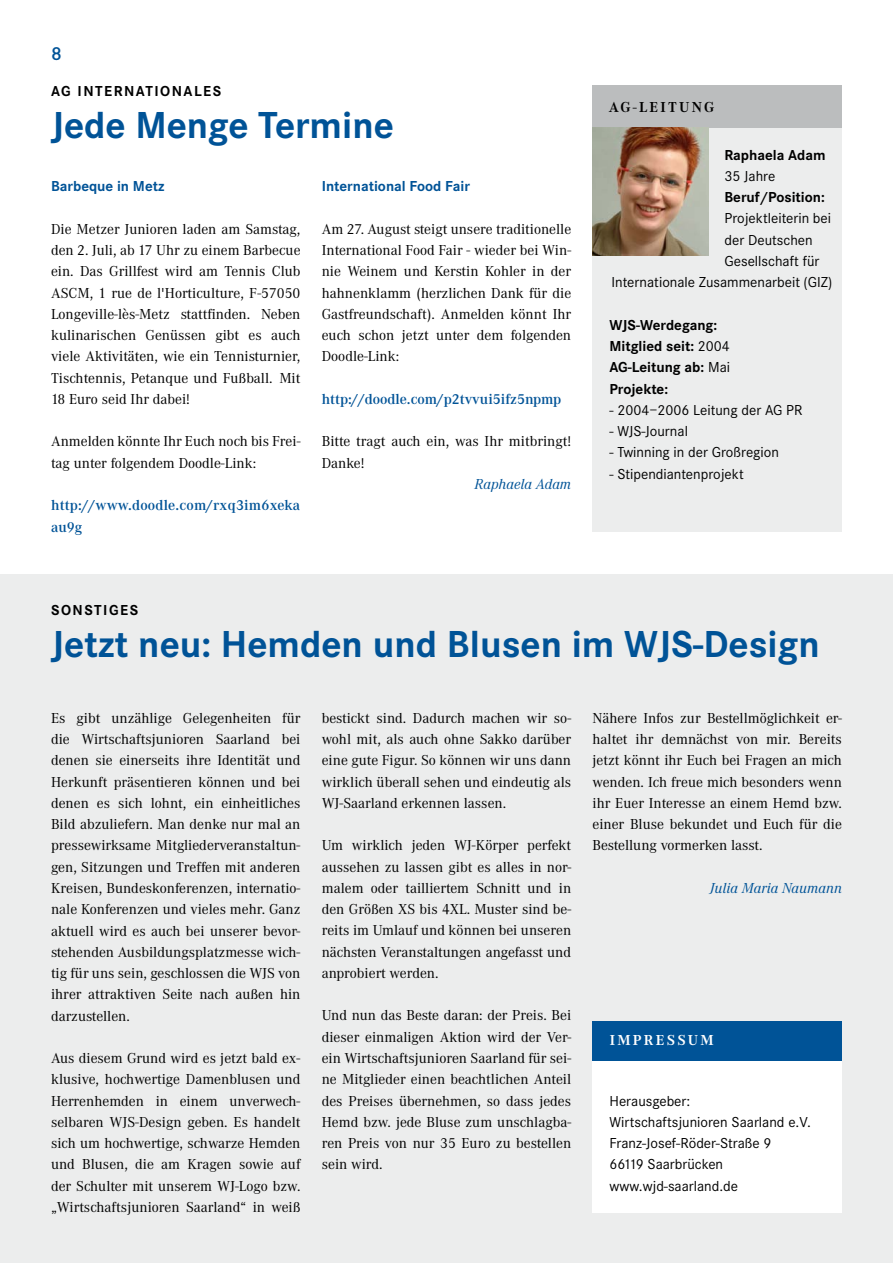
<style>
.page{position:relative;width:893px;height:1263px;background:#fff}
.page>*{position:absolute;margin:0;border:0;box-sizing:border-box;transform-origin:0 0}
.t1{font:700 39px "Corporate S";color:#005397}
.t2{font:600 19.5px "Corporate S";color:#005397}
.t3{font:15px/21.3px "Corporate A";color:#000;text-align:justify}
.t4{font:15px/21.3px "Corporate S";color:#000}
.t5{font:700 15px/21.3px "Corporate S";color:#000}
.t6{font:600 15px/21.3px "Corporate A";color:#005397}
.t7{font:700 15px "Corporate S";color:#005397}
.t8{font:italic 15px "Corporate A";color:#005397}
.t9{font:700 15px "Corporate A";letter-spacing:.15em;color:#000}
.t10{font:700 15px "Corporate A";letter-spacing:.15em;color:#fff}
.s1{font-weight:400}
</style>
<div class="page">
<div style="left:0;top:574px;width:893px;height:689px;background:#eceded"></div>
<div style="left:592px;top:1053px;width:250px;height:159px;background:#fff"></div>
<div style="left:592px;top:1020px;width:250px;height:40px;background:#005397"></div>
<div style="left:592px;top:127px;width:250px;height:404px;background:#eceded"></div>
<div style="left:592px;top:85px;width:250px;height:43px;background:#bbbdbe"></div>
<img style="left:592px;top:128px;width:116px;height:127px">
<h2 class="t2" style="left:51px;top:42px;width:12px">8</h2>
<p class="t5" style="left:51px;top:80px;width:162px">AG I nternationales</p>
<h1 class="t1" style="left:51px;top:103px;width:344px">Jede Menge Termine</h1>
<p class="t7" style="left:51px;top:178px;width:115px">Barbeque in Metz</p>
<p class="t3" style="left:51px;top:219px;width:251px">Die Metzer Junioren laden am Samstag, den 2. Juli, ab 17 Uhr zu einem Barbecue ein. Das Grillfest wird am Tennis Club ASCM, 1 rue de l'Horticulture, F-57050<br>Longeville-lès-Metz stattfinden. Neben kulinarischen Genüssen gibt es auch viele Aktivitäten, wie ein Tennisturnier, Tischtennis, Petanque und Fußball. Mit 18 Euro seid Ihr dabei!</p>
<p class="t3" style="left:51px;top:431px;width:251px">Anmelden könnte Ihr Euch noch bis Frei&shy;tag unter folgendem Doodle-Link:</p>
<p class="t6" style="left:51px;top:495px;width:251px">http://www.doodle.com/rxq3im6xeka au9g</p>
<p class="t7" style="left:322px;top:178px;width:150px">I nternational Food Fair</p>
<p class="t3" style="left:322px;top:219px;width:251px">Am 27. August steigt unsere traditionelle International Food Fair - wieder bei Win&shy;nie Weinem und Kerstin Kohler in der hahnenklamm (herzlichen Dank für die Gastfreundschaft). Anmelden könnt Ihr euch schon jetzt unter dem folgenden Doodle-Link:</p>
<p class="t6" style="left:322px;top:389px;width:241px">http://doodle.com/p2tvvui5ifz5npmp</p>
<p class="t3" style="left:322px;top:431px;width:251px">Bitte tragt auch ein, was Ihr mitbringt!<br>Danke!</p>
<p class="t8" style="left:474px;top:475px;width:98px">Raphaela Adam</p>
<p class="t9" style="left:609px;top:99px;width:107px">AG-LEITUNG</p>
<p class="t5" style="left:724px;top:144px;width:103px">Raphaela Adam</p>
<p class="t4" style="left:724px;top:166px;width:52px">35 Jahre</p>
<p class="t5" style="left:724px;top:187px;width:102px">Beruf/Position:</p>
<p class="t4" style="left:724px;top:208px;width:108px">Projektleiterin bei</p>
<p class="t4" style="left:724px;top:229px;width:90px">der Deutschen</p>
<p class="t4" style="left:724px;top:251px;width:96px">Gesellschaft für</p>
<p class="t4" style="left:612px;top:272px;width:222px">Internationale Zusammenarbeit (GIZ)</p>
<p class="t5" style="left:609px;top:314px;width:122px">WJS-Werdegang:<br>Mitglied seit: <span class="s1">2004<br></span>AG-Leitung ab: <span class="s1">Mai<br></span>Projekte:</p>
<p class="t4" style="left:609px;top:399px;width:195px">- 2004–2006 Leitung der AG PR</p>
<p class="t4" style="left:609px;top:421px;width:80px">- WJS-Journal</p>
<p class="t4" style="left:609px;top:442px;width:171px">- Twinning in der Großregion</p>
<p class="t4" style="left:609px;top:463px;width:136px">- Stipendiantenprojekt</p>
<p class="t5" style="left:51px;top:599px;width:69px">Sonstiges</p>
<h1 class="t1" style="left:51px;top:621px;width:770px">Jetzt neu: Hemden und Blusen im WJS-Design</h1>
<p class="t3" style="left:51px;top:708px;width:251px">Es gibt unzählige Gelegenheiten für die Wirtschaftsjunioren Saarland bei denen sie einerseits ihre Identität und Herkunft präsentieren können und bei denen es sich lohnt, ein einheitliches Bild abzuliefern. Man denke nur mal an pressewirksame Mitgliederveranstaltun&shy;gen, Sitzungen und Treffen mit anderen Kreisen, Bundeskonferenzen, internatio&shy;nale Konferenzen und vieles mehr. Ganz aktuell wird es auch bei unserer bevor&shy;stehenden Ausbildungsplatzmesse wich&shy;tig für uns sein, geschlossen die WJS von ihrer attraktiven Seite nach außen hin darzustellen.</p>
<p class="t3" style="left:51px;top:1048px;width:251px">Aus diesem Grund wird es jetzt bald ex&shy;klusive, hochwertige Damenblusen und Herrenhemden in einem unverwech&shy;selbaren WJS-Design geben. Es handelt sich um hochwertige, schwarze Hemden und Blusen, die am Kragen sowie auf der Schulter mit unserem WJ-Logo bzw. „Wirtschaftsjunioren Saarland“ in weiß</p>
<p class="t3" style="left:322px;top:707px;width:251px">bestickt sind. Dadurch machen wir so&shy;wohl mit, als auch ohne Sakko darüber eine gute Figur. So können wir uns dann wirklich überall sehen und eindeutig als WJ-Saarland erkennen lassen.</p>
<p class="t3" style="left:322px;top:835px;width:251px">Um wirklich jeden WJ-Körper perfekt aussehen zu lassen gibt es alles in nor&shy;malem oder tailliertem Schnitt und in den Größen XS bis 4XL. Muster sind be&shy;reits im Umlauf und können bei unseren nächsten Veranstaltungen angefasst und anprobiert werden.</p>
<p class="t3" style="left:322px;top:1005px;width:251px">Und nun das Beste daran: der Preis. Bei dieser einmaligen Aktion wird der Ver&shy;ein Wirtschaftsjunioren Saarland für sei&shy;ne Mitglieder einen beachtlichen Anteil des Preises übernehmen, so dass jedes Hemd bzw. jede Bluse zum unschlagba&shy;ren Preis von nur 35 Euro zu bestellen sein wird.</p>
<p class="t3" style="left:592px;top:707px;width:251px">Nähere Infos zur Bestellmöglichkeit er&shy;haltet ihr demnächst von mir. Bereits jetzt könnt ihr Euch bei Fragen an mich wenden. Ich freue mich besonders wenn ihr Euer Interesse an einem Hemd bzw. einer Bluse bekundet und Euch für die Bestellung vormerken lasst.</p>
<p class="t8" style="left:710px;top:879px;width:133px">Julia Maria Naumann</p>
<p class="t10" style="left:610px;top:1031px;width:105px">IMPRESSUM</p>
<p class="t4" style="left:609px;top:1090px;width:203px">Herausgeber:<br>Wirtschaftsjunioren Saarland e.V.<br>Franz-Josef-Röder-Straße 9<br>66119 Saarbrücken www.wjd-saarland.de</p>
</div>
